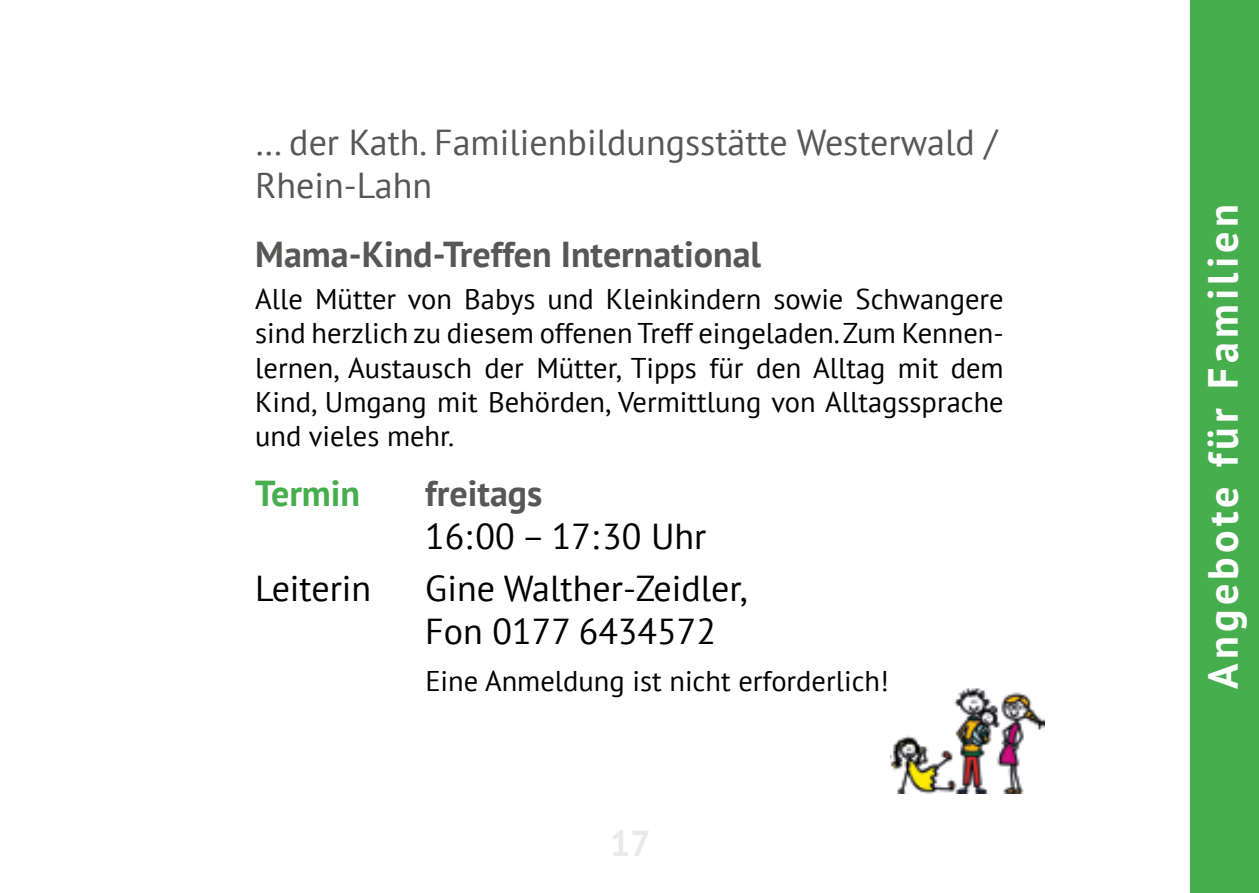
<style>
.page{position:relative;width:1259px;height:893px;background:#fff}
.page>*{position:absolute;margin:0;border:0;box-sizing:border-box;transform-origin:0 0}
.t1{font:700 42px "PT Sans";letter-spacing:.1em;color:#fff}
.t2{font:36px/43.2px "PT Sans";color:#000}
.t3{font:36px/43.2px "PT Sans";color:#575756}
.t4{font:700 36px "PT Sans";color:#575756}
.t5{font:700 36px "PT Sans";color:#46ae4c}
.t6{font:700 36px "PT Sans";color:#e9e9e9}
.t7{font:28.5px/34.2px "PT Sans";color:#000;text-align:justify}
</style>
<div class="page">
<img style="left:890px;top:688px;width:154px;height:105px">
<div style="left:1191px;top:0;width:68px;height:893px;background:#46ae4c"></div>
<p class="t3" style="left:255px;top:119px;width:743px">… der Kath. Familienbildungsstätte Westerwald /<br>Rhein-Lahn</p>
<p class="t4" style="left:255px;top:230px;width:507px">Mama-Kind-Treffen International</p>
<p class="t7" style="left:255px;top:281px;width:750px">Alle Mütter von Babys und Kleinkindern sowie Schwangere sind herzlich zu diesem offenen Treff eingeladen. Zum Kennen&shy;lernen, Austausch der Mütter, Tipps für den Alltag mit dem Kind, Umgang mit Behörden, Vermittlung von Alltagssprache und vieles mehr.</p>
<p class="t5" style="left:255px;top:470px;width:107px">Termin</p>
<p class="t4" style="left:425px;top:470px;width:119px">freitags</p>
<p class="t2" style="left:425px;top:514px;width:283px">16: 00 – 17: 30 Uhr</p>
<p class="t2" style="left:255px;top:566px;width:118px">Leiterin</p>
<p class="t2" style="left:425px;top:566px;width:323px">Gine Walther-Zeidler,<br>Fon 0177 6434572</p>
<p class="t7" style="left:425px;top:663px;width:465px">Eine Anmeldung ist nicht erforderlich!</p>
<p class="t6" style="left:610px;top:820px;width:42px">17</p>
<h1 class="t1" style="left:1195px;top:689px;width:486px;rotate:-90deg">Angebote für Familien</h1>
</div>
